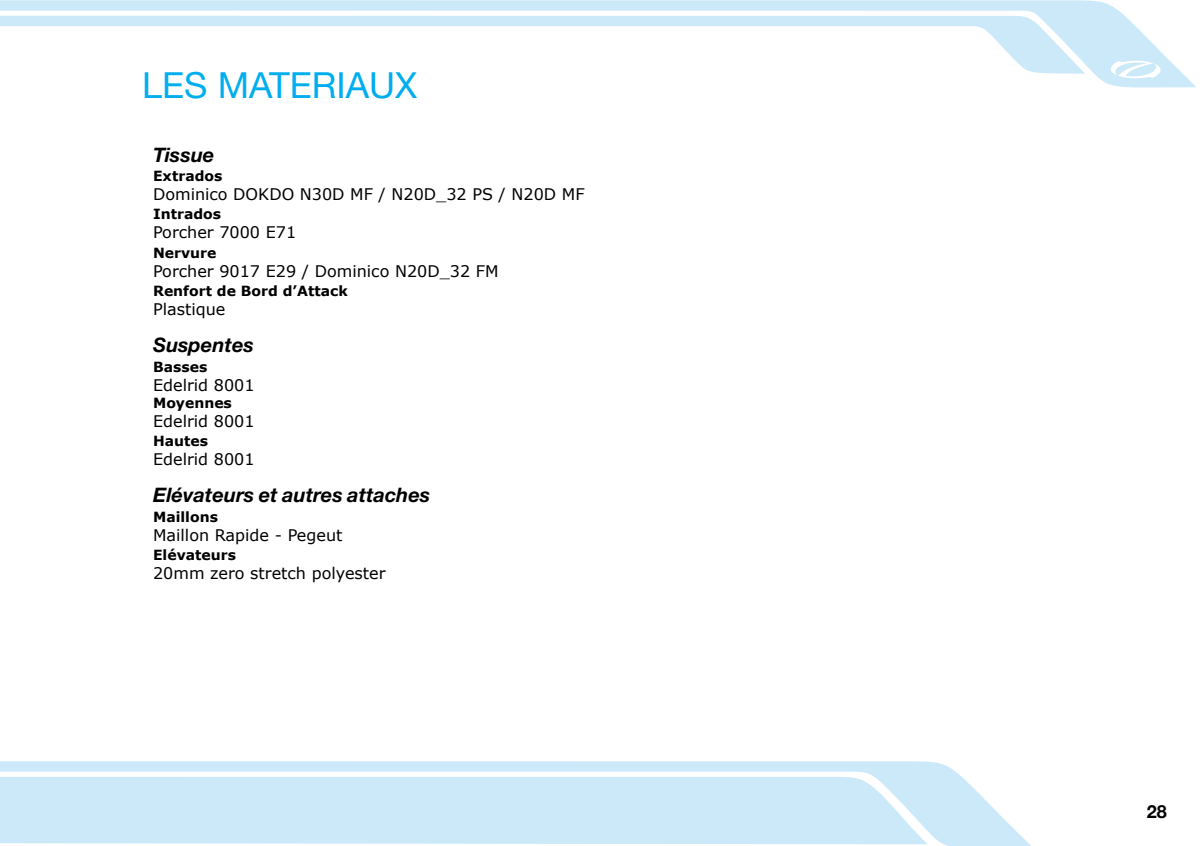
<style>
.page{position:relative;width:1200px;height:846px;background:#fff}
.page>*{position:absolute;margin:0;border:0;box-sizing:border-box;transform-origin:0 0}
.t1{font:36px "Helvetica Neue LT Std";color:#00aeef}
.t2{font:italic 700 20px "Helvetica Neue LT Std";color:#000}
.t3{font:700 18px "Helvetica Neue";color:#000}
.t4{font:16px "Verdana";color:#000}
.t5{font:700 14px "Verdana";color:#000}
</style>
<div class="page">
<svg style="left:0;top:761px;width:1031px;height:85px;background:#d2ebfa"></svg>
<svg style="left:0;top:0;width:1196px;height:88px"></svg>
<svg style="left:0;top:16px;width:1084px;height:58px"></svg>
<svg style="left:1109px;top:60px;width:55px;height:18px"></svg>
<h1 class="t1" style="left:142px;top:64px;width:276px">LES MATERIAUX</h1>
<p class="t2" style="left:153px;top:142px;width:63px">Tissue</p>
<p class="t5" style="left:153px;top:166px;width:71px">Extrados</p>
<p class="t4" style="left:153px;top:183px;width:433px">Dominico DOKDO N30D MF / N20D_32 PS / N20D MF</p>
<p class="t5" style="left:153px;top:204px;width:70px">Intrados</p>
<p class="t4" style="left:153px;top:221px;width:145px">Porcher 7000 E71</p>
<p class="t5" style="left:153px;top:242px;width:65px">Nervure</p>
<p class="t4" style="left:153px;top:260px;width:347px">Porcher 9017 E29 / Dominico N20D_32 FM</p>
<p class="t5" style="left:153px;top:281px;width:196px">Renfort de Bord d’Attack</p>
<p class="t4" style="left:153px;top:298px;width:74px">Plastique</p>
<p class="t2" style="left:153px;top:333px;width:102px">Suspentes</p>
<p class="t5" style="left:153px;top:356px;width:56px">Basses</p>
<p class="t4" style="left:153px;top:374px;width:103px">Edelrid 8001</p>
<p class="t5" style="left:153px;top:392px;width:80px">Moyennes</p>
<p class="t4" style="left:153px;top:410px;width:103px">Edelrid 8001</p>
<p class="t5" style="left:153px;top:431px;width:57px">Hautes</p>
<p class="t4" style="left:153px;top:448px;width:103px">Edelrid 8001</p>
<p class="t2" style="left:153px;top:483px;width:279px">Elévateurs et autres attaches</p>
<p class="t5" style="left:153px;top:506px;width:66px">Maillons</p>
<p class="t4" style="left:153px;top:524px;width:191px">Maillon Rapide - Pegeut</p>
<p class="t5" style="left:153px;top:545px;width:85px">Elévateurs</p>
<p class="t4" style="left:153px;top:562px;width:234px">20mm zero stretch polyester</p>
<p class="t3" style="left:1146px;top:800px;width:22px">28</p>
</div>
